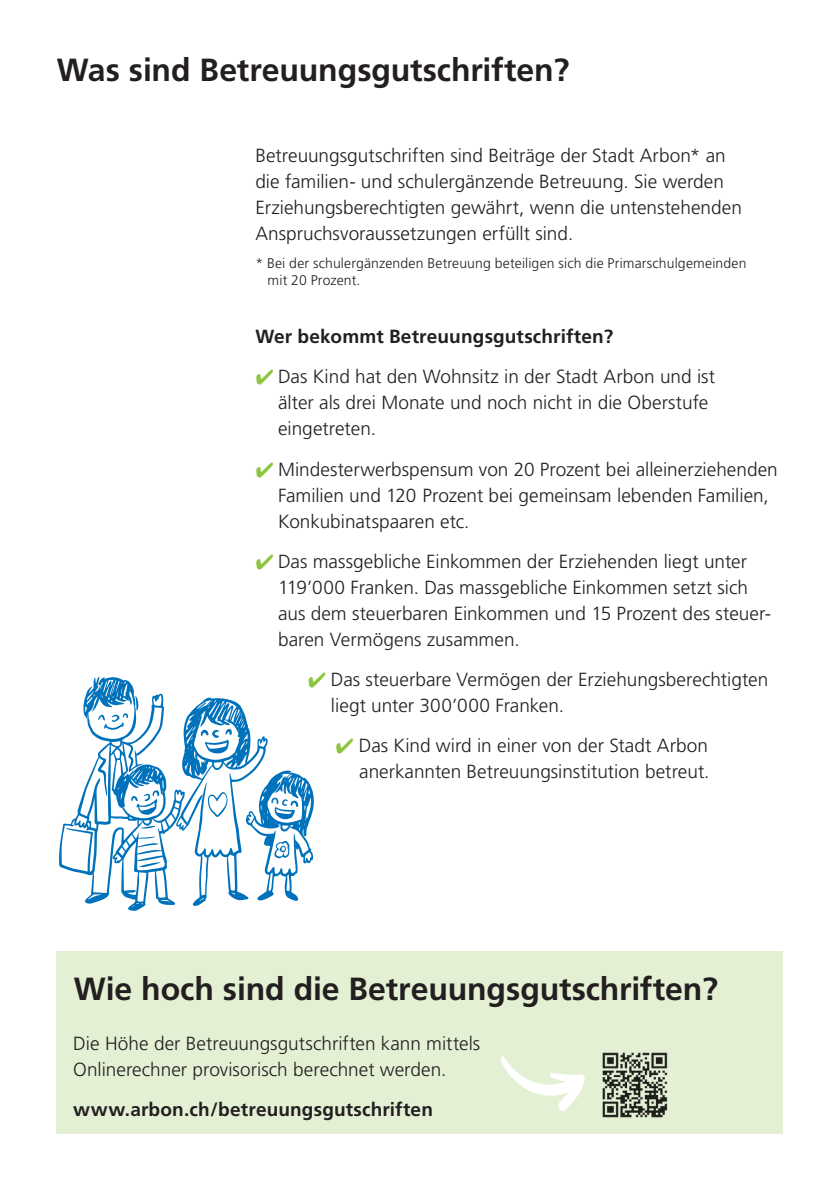
<style>
.page{position:relative;width:840px;height:1191px;background:#fff}
.page>*{position:absolute;margin:0;border:0;box-sizing:border-box;transform-origin:0 0}
.t1{font:700 32px "Frutiger";letter-spacing:-.005em;color:#231f20}
.t2{font:300 19px/26px "Frutiger";color:#231f20}
.t3{font:700 19px "Frutiger";letter-spacing:.01em;color:#231f20}
.t4{font:300 14px/17px "Frutiger";letter-spacing:.01em;color:#231f20}
.s1{color:#8bc63e}
</style>
<div class="page">
<div style="left:57px;top:951px;width:725px;height:182px;background:#e4f0d4"></div>
<img style="left:602px;top:1052px;width:66px;height:66px">
<svg style="left:501px;top:1056px;width:84px;height:55px"></svg>
<svg style="left:59px;top:676px;width:255px;height:234px"></svg>
<p class="t1" style="left:57px;top:51px;width:514px">Was sind Betreuungsgutschriften?</p>
<p class="t2" style="left:255px;top:142px;width:488px">Betreuungsgutschriften sind Beiträge der Stadt Arbon* an die familien- und schulergänzende Betreuung. Sie werden Erziehungsberechtigten gewährt, wenn die untenstehenden Anspruchsvoraussetzungen erfüllt sind.</p>
<p class="t4" style="left:267px;top:255px;width:480px;text-indent:-12px">* Bei der schulergänzenden Betreuung beteiligen sich die Primarschulgemeinden mit 20 Prozent.</p>
<p class="t3" style="left:255px;top:325px;width:359px">Wer bekommt Betreuungsgutschriften?</p>
<p class="t2" style="left:278px;top:364px;width:438px;text-indent:-23px"><span class="s1">✔</span> Das Kind hat den Wohnsitz in der Stadt Arbon und ist älter als drei Monate und noch nicht in die Oberstufe eingetreten.</p>
<p class="t2" style="left:278px;top:456px;width:501px;text-indent:-23px"><span class="s1">✔</span> Mindesterwerbspensum von 20 Prozent bei alleinerziehenden<br>Familien und 120 Prozent bei gemeinsam lebenden Familien,<br>Konkubinatspaaren etc.</p>
<p class="t2" style="left:278px;top:548px;width:494px;text-indent:-23px"><span class="s1">✔</span> Das massgebliche Einkommen der Erziehenden liegt unter 119’000 Franken. Das massgebliche Einkommen setzt sich aus dem steuerbaren Einkommen und 15 Prozent des steuer&shy;baren Vermögens zusammen.</p>
<p class="t2" style="left:331px;top:666px;width:438px;text-indent:-23px"><span class="s1">✔</span> Das steuerbare Vermögen der Erziehungsberechtigten liegt unter 300’000 Franken.</p>
<p class="t2" style="left:335px;top:733px;width:375px;text-align:right"><span class="s1">✔</span> Das Kind wird in einer von der Stadt Arbon anerkannten Betreuungsinstitution betreut.</p>
<p class="t1" style="left:74px;top:969px;width:645px">Wie hoch sind die Betreuungsgutschriften?</p>
<p class="t2" style="left:73px;top:1030px;width:408px">Die Höhe der Betreuungsgutschriften kann mittels<br>Onlinerechner provisorisch berechnet werden.</p>
<p class="t3" style="left:73px;top:1098px;width:361px">www.arbon.ch/betreuungsgutschriften</p>
</div>
